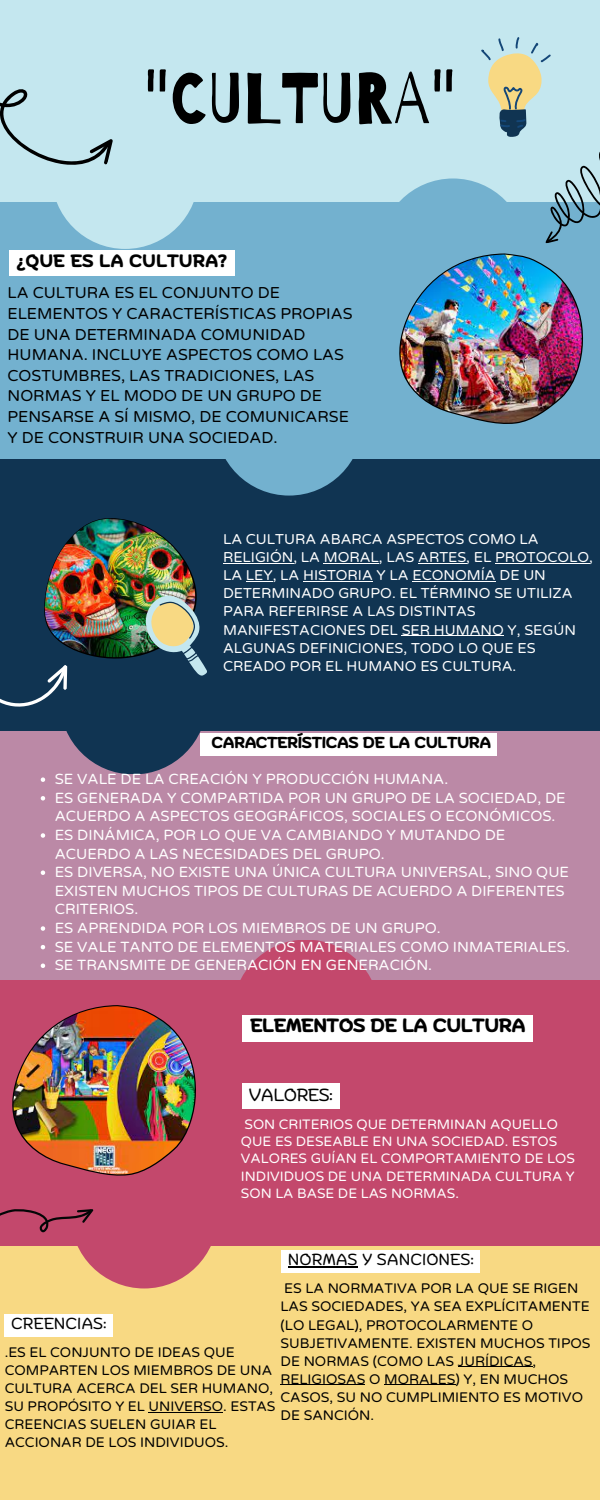
<style>
.page{position:relative;width:600px;height:1500px;background:#f8d983}
.page>*{position:absolute;margin:0;border:0;box-sizing:border-box;transform-origin:0 0}
.t1{font:71.7px "Barrio";color:#000}
.t2{font:700 19.2px "Biski";letter-spacing:-.025em;color:#000}
.t3{font:700 17.9px "Biski";color:#000}
.t4{font:17.5px "Biski";letter-spacing:-.025em;color:#000}
.t5{font:16px/20.6px "Varela Round";color:#000}
.t6{font:16px "Biski";color:#000}
.t7{font:700 15.9px "Biski";letter-spacing:-.025em;color:#000}
.t8{font:14.9px/18.6px "Varela Round";color:#fff}
.t9{font:14.5px/18.1px "Varela Round";color:#fff}
.t10{font:14.1px/18.1px "Varela Round";color:#000}
.t11{font:14px/18px "Varela Round";color:#000}
.t12{font:13.8px/17.3px "Varela Round";color:#fff}
</style>
<div class="page">
<div style="left:0;top:0;width:600px;height:244px;background:#c4e7ef"></div>
<div style="left:379px;top:178px;width:147px;height:147px;background:#73b1cf;border-radius:50%"></div>
<div style="left:0;top:731px;width:600px;height:262px;background:#bb89a6"></div>
<div style="left:0;top:456px;width:600px;height:275px;background:#103452"></div>
<div style="left:60px;top:628px;width:147px;height:146px;background:#103452;border-radius:50%"></div>
<div style="left:0;top:202px;width:600px;height:257px;background:#73b1cf"></div>
<div style="left:52px;top:102px;width:147px;height:147px;background:#c4e7ef;border-radius:50%"></div>
<div style="left:216px;top:349px;width:147px;height:147px;background:#73b1cf;border-radius:50%"></div>
<div style="left:71px;top:1142px;width:147px;height:146px;background:#c3486c;border-radius:50%"></div>
<div style="left:0;top:980px;width:600px;height:266px;background:#c3486c"></div>
<div style="left:233px;top:940px;width:146px;height:147px;background:#c3486c;border-radius:50%"></div>
<svg style="left:0;top:89px;width:113px;height:76px"></svg>
<img style="left:399px;top:255px;width:184px;height:168px">
<svg style="left:481px;top:37px;width:70px;height:100px"></svg>
<svg style="left:545px;top:152px;width:55px;height:92px"></svg>
<img style="left:12px;top:1006px;width:184px;height:168px">
<img style="left:0;top:518px;width:207px;height:189px">
<svg style="left:0;top:1209px;width:93px;height:23px"></svg>
<hr style="left:223px;top:563px;width:70px;height:1px;background:#fff">
<hr style="left:324px;top:563px;width:55px;height:1px;background:#fff">
<hr style="left:418px;top:563px;width:48px;height:1px;background:#fff">
<hr style="left:495px;top:563px;width:94px;height:1px;background:#fff">
<svg style="left:246px;top:581px;width:27px;height:1px"></svg>
<hr style="left:303px;top:581px;width:70px;height:1px;background:#fff">
<hr style="left:412px;top:581px;width:84px;height:1px;background:#fff">
<hr style="left:402px;top:635px;width:102px;height:1px;background:#fff">
<svg style="left:41px;top:777px;width:4px;height:5px"></svg>
<svg style="left:41px;top:796px;width:4px;height:5px"></svg>
<svg style="left:41px;top:833px;width:4px;height:5px"></svg>
<svg style="left:41px;top:870px;width:4px;height:5px"></svg>
<svg style="left:41px;top:926px;width:4px;height:5px"></svg>
<svg style="left:41px;top:945px;width:4px;height:4px"></svg>
<svg style="left:41px;top:964px;width:4px;height:4px"></svg>
<div style="left:242px;top:1015px;width:291px;height:26px;background:#fff"></div>
<div style="left:282px;top:1250px;width:198px;height:23px;background:#fff"></div>
<hr style="left:288px;top:1266px;width:70px;height:2px;background:#000">
<hr style="left:458px;top:1366px;width:75px;height:1px;background:#000">
<hr style="left:281px;top:1385px;width:84px;height:1px;background:#000">
<hr style="left:384px;top:1385px;width:71px;height:1px;background:#000">
<div style="left:201px;top:734px;width:296px;height:22px;background:#fff"></div>
<div style="left:9px;top:250px;width:226px;height:25px;background:#fff"></div>
<div style="left:242px;top:1084px;width:98px;height:25px;background:#fff"></div>
<div style="left:5px;top:1314px;width:108px;height:23px;background:#fff"></div>
<hr style="left:149px;top:1412px;width:74px;height:1px;background:#000">
<p class="t1" style="left:143px;top:60px;width:315px">"CULTURA"</p>
<p class="t3" style="left:17px;top:254px;width:212px">¿QUE ES LA CULTURA?</p>
<p class="t5" style="left:8px;top:283px;width:346px">LA CULTURA ES EL CONJUNTO DE<br>ELEMENTOS Y CARACTERÍSTICAS PROPIAS<br>DE UNA DETERMINADA COMUNIDAD<br>HUMANA. INCLUYE ASPECTOS COMO LAS<br>COSTUMBRES, LAS TRADICIONES, LAS<br>NORMAS Y EL MODO DE UN GRUPO DE<br>PENSARSE A SÍ MISMO, DE COMUNICARSE<br>Y DE CONSTRUIR UNA SOCIEDAD.</p>
<p class="t9" style="left:223px;top:530px;width:372px">LA CULTURA ABARCA ASPECTOS COMO LA RELIGIÓN, LA MORAL, LAS ARTES, EL PROTOCOLO, LA LEY, LA HISTORIA Y LA ECONOMÍA DE UN DETERMINADO GRUPO. EL TÉRMINO SE UTILIZA PARA REFERIRSE A LAS DISTINTAS MANIFESTACIONES DEL SER HUMANO Y, SEGÚN ALGUNAS DEFINICIONES, TODO LO QUE ES CREADO POR EL HUMANO ES CULTURA.</p>
<p class="t7" style="left:211px;top:736px;width:281px">CARACTERÍSTICAS DE LA CULTURA</p>
<p class="t8" style="left:55px;top:770px;width:395px">SE VALE DE LA CREACIÓN Y PRODUCCIÓN HUMANA.</p>
<p class="t8" style="left:55px;top:789px;width:512px">ES GENERADA Y COMPARTIDA POR UN GRUPO DE LA SOCIEDAD, DE<br>ACUERDO A ASPECTOS GEOGRÁFICOS, SOCIALES O ECONÓMICOS.</p>
<p class="t8" style="left:55px;top:826px;width:452px">ES DINÁMICA, POR LO QUE VA CAMBIANDO Y MUTANDO DE<br>ACUERDO A LAS NECESIDADES DEL GRUPO.</p>
<p class="t8" style="left:55px;top:863px;width:516px">ES DIVERSA, NO EXISTE UNA ÚNICA CULTURA UNIVERSAL, SINO QUE<br>EXISTEN MUCHOS TIPOS DE CULTURAS DE ACUERDO A DIFERENTES<br>CRITERIOS.</p>
<p class="t8" style="left:55px;top:919px;width:387px">ES APRENDIDA POR LOS MIEMBROS DE UN GRUPO.</p>
<p class="t8" style="left:55px;top:938px;width:517px">SE VALE TANTO DE ELEMENTOS MATERIALES COMO INMATERIALES.</p>
<p class="t8" style="left:55px;top:956px;width:379px">SE TRANSMITE DE GENERACIÓN EN GENERACIÓN.</p>
<p class="t2" style="left:250px;top:1018px;width:277px">ELEMENTOS DE LA CULTURA</p>
<p class="t4" style="left:249px;top:1088px;width:86px">VALORES:</p>
<p class="t12" style="left:241px;top:1116px;width:335px">SON CRITERIOS QUE DETERMINAN AQUELLO QUE ES DESEABLE EN UNA SOCIEDAD. ESTOS VALORES GUÍAN EL COMPORTAMIENTO DE LOS INDIVIDUOS DE UNA DETERMINADA CULTURA Y SON LA BASE DE LAS NORMAS.</p>
<p class="t6" style="left:288px;top:1253px;width:187px">NORMAS Y SANCIONES:</p>
<p class="t10" style="left:281px;top:1280px;width:312px">ES LA NORMATIVA POR LA QUE SE RIGEN<br>LAS SOCIEDADES, YA SEA EXPLÍCITAMENTE (LO LEGAL), PROTOCOLARMENTE O<br>SUBJETIVAMENTE. EXISTEN MUCHOS TIPOS<br>DE NORMAS (COMO LAS JURÍDICAS,<br>RELIGIOSAS O MORALES) Y, EN MUCHOS<br>CASOS, SU NO CUMPLIMIENTO ES MOTIVO<br>DE SANCIÓN.</p>
<p class="t6" style="left:11px;top:1317px;width:97px">CREENCIAS:</p>
<p class="t11" style="left:5px;top:1344px;width:272px">.ES EL CONJUNTO DE IDEAS QUE<br>COMPARTEN LOS MIEMBROS DE UNA<br>CULTURA ACERCA DEL SER HUMANO,<br>SU PROPÓSITO Y EL UNIVERSO. ESTAS<br>CREENCIAS SUELEN GUIAR EL<br>ACCIONAR DE LOS INDIVIDUOS.</p>
</div>
